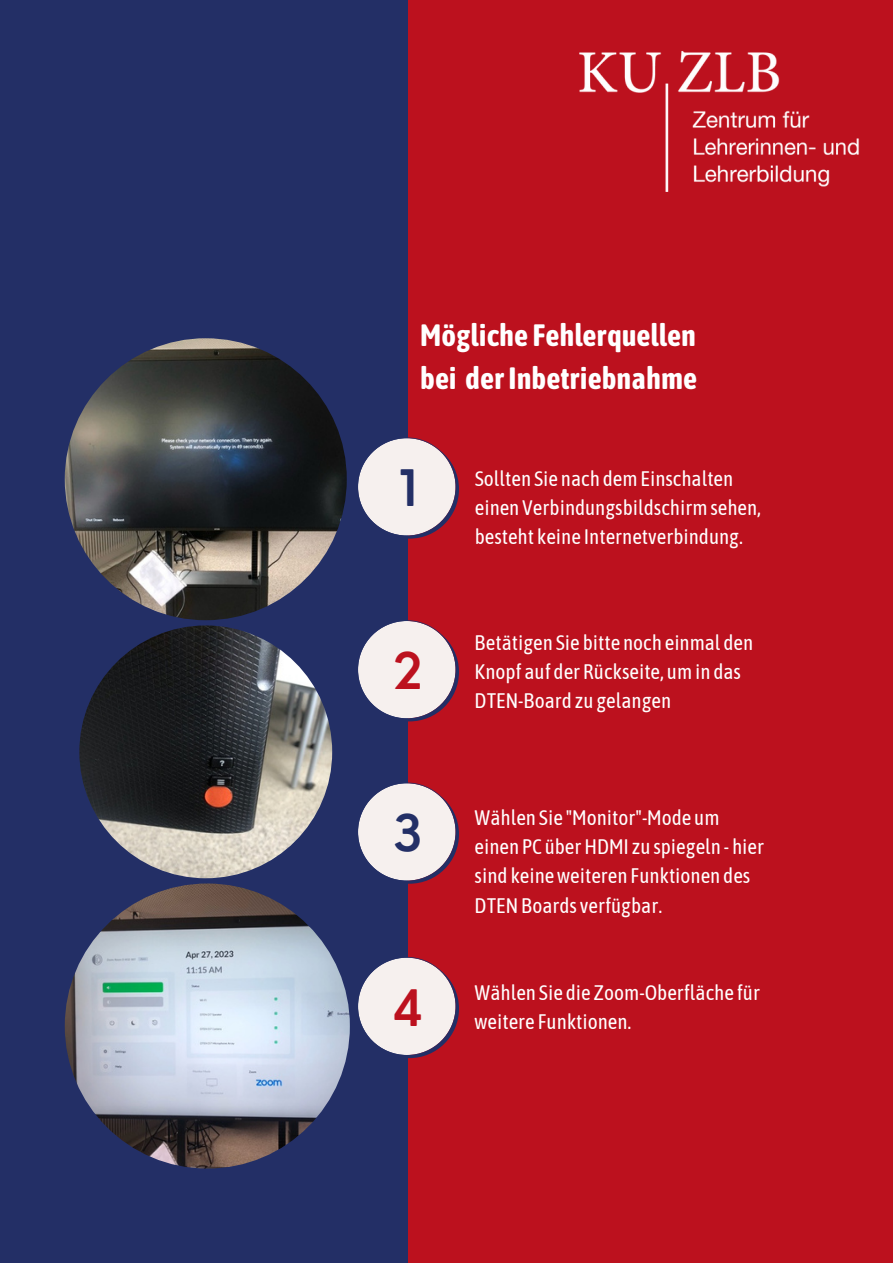
<style>
.page{position:relative;width:893px;height:1264px;background:#fff}
.page>*{position:absolute;margin:0;border:0;box-sizing:border-box;transform-origin:0 0}
.t1{font:600 49.05px "Nourd";color:#232f66}
.t2{font:600 49.05px "Nourd";color:#bc111e}
.t3{font:700 30.75px/42.8px "Asap Condensed";color:#fff}
.t4{font:21px/29.2px "Asap Condensed";color:#fff}
</style>
<div class="page">
<div style="left:0;top:0;width:892px;height:1262px;background:#bc111e"></div>
<div style="left:0;top:0;width:408px;height:1262px;background:#232f66"></div>
<svg style="left:358px;top:437px;width:101px;height:101px"></svg>
<svg style="left:358px;top:620px;width:101px;height:101px"></svg>
<svg style="left:358px;top:782px;width:101px;height:101px"></svg>
<svg style="left:358px;top:957px;width:101px;height:101px"></svg>
<img style="left:65px;top:338px;width:282px;height:282px;border-radius:50%">
<img style="left:79px;top:625px;width:253px;height:253px;border-radius:50%">
<img style="left:65px;top:883px;width:285px;height:285px;border-radius:50%">
<img style="left:579px;top:51px;width:280px;height:141px">
<p class="t3" style="left:420px;top:314px;width:278px">Mögliche Fehlerquellen bei derInbetriebnahme</p>
<p class="t1" style="left:398px;top:457px;width:20px">1</p>
<p class="t4" style="left:475px;top:463px;width:288px">Sollten Sie nach demEinschalten einen Verbindungsbildschirmsehen, besteht keine Internetverbindung.</p>
<p class="t2" style="left:393px;top:640px;width:32px">2</p>
<p class="t1" style="left:393px;top:802px;width:32px">3</p>
<p class="t2" style="left:392px;top:976px;width:32px">4</p>
<p class="t4" style="left:474px;top:627px;width:280px">Betätigen Sie bitte noch einmal den<br>Knopf auf der Rückseite, umin das<br>DTEN-Board zu gelangen</p>
<p class="t4" style="left:474px;top:802px;width:291px">Wählen Sie "Monitor"-Mode um einen PC überHDMI zu spiegeln - hier sind keineweiteren Funktionen des<br>DTENBoards verfügbar.</p>
<p class="t4" style="left:474px;top:977px;width:287px">Wählen Sie die Zoom-Oberfläche für weitere Funktionen.</p>
</div>
